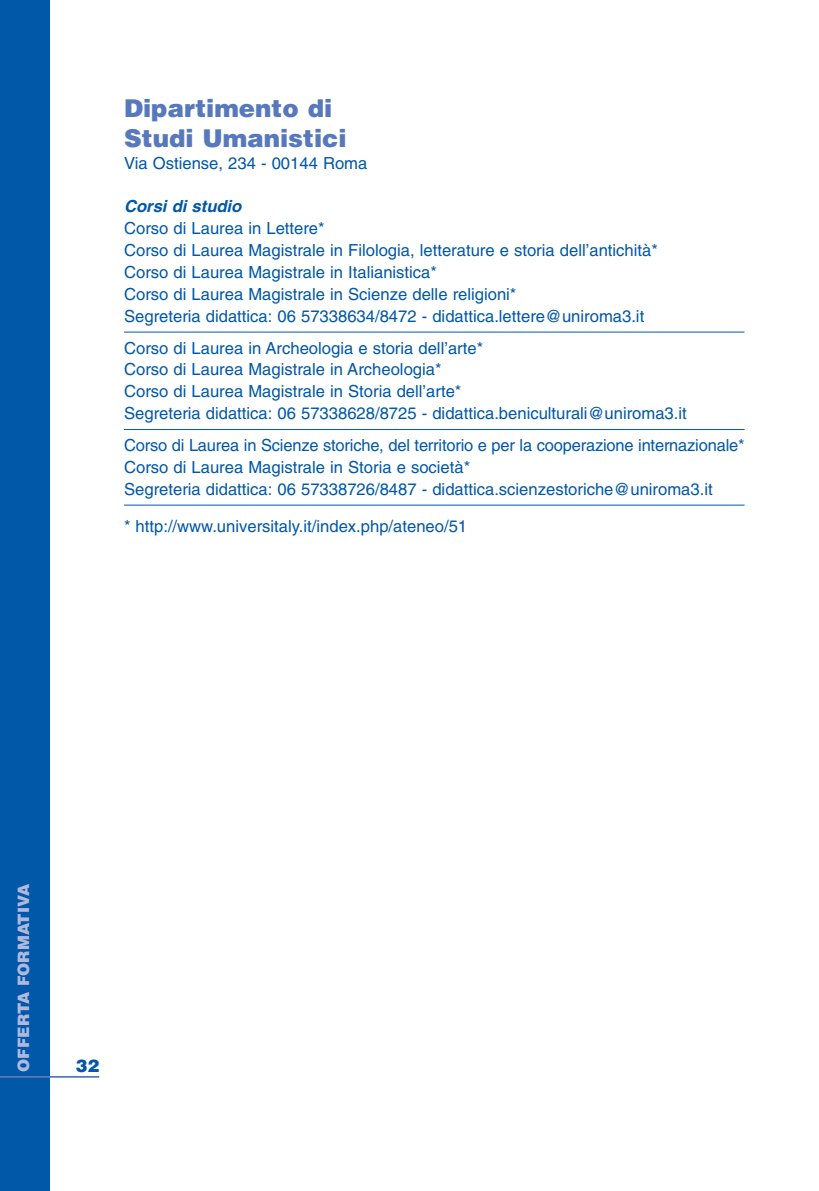
<style>
.page{position:relative;width:819px;height:1191px;background:#fff}
.page>*{position:absolute;margin:0;border:0;box-sizing:border-box;transform-origin:0 0}
.t1{font:900 24.5px/29.8px "Helvetica";color:#5779bc}
.t2{font:900 17.5px "Helvetica";color:#0157a8}
.t3{font:16.62px/21.9px "Helvetica";color:#0157a8}
.t4{font:italic 700 16.62px "Helvetica";color:#0157a8}
.t5{font:900 15.75px "Helvetica";color:#aeb9dd}
</style>
<div class="page">
<div style="left:0;top:0;width:50px;height:1191px;background:#0157a8"></div>
<hr style="left:124px;top:332px;width:620px;height:1px;background:#0157a8">
<hr style="left:124px;top:429px;width:620px;height:1px;background:#0157a8">
<hr style="left:124px;top:504px;width:620px;height:1px;background:#0157a8">
<hr style="left:0;top:1076px;width:99px;height:1px;background:#5779bc">
<h1 class="t1" style="left:124px;top:94px;width:224px">Dipartimento di<br>Studi Umanistici</h1>
<p class="t3" style="left:124px;top:153px;width:245px">Via Ostiense, 234 - 00144 Roma</p>
<p class="t4" style="left:124px;top:200px;width:119px">Corsi di studio</p>
<p class="t3" style="left:124px;top:219px;width:535px">Corso di Laurea in Lettere*<br>Corso di Laurea Magistrale in Filologia, letterature e storia dell’antichità* Corso di Laurea Magistrale in Italianistica*<br>Corso di Laurea Magistrale in Scienze delle religioni*<br>Segreteria didattica: 06 57338634/8472 - didattica.lettere@uniroma3.it</p>
<p class="t3" style="left:124px;top:338px;width:564px">Corso di Laurea in Archeologia e storia dell’arte*<br>Corso di Laurea Magistrale in Archeologia*<br>Corso di Laurea Magistrale in Storia dell’arte*<br>Segreteria didattica: 06 57338628/8725 - didattica.beniculturali@uniroma3.it</p>
<p class="t3" style="left:124px;top:436px;width:622px">Corso di Laurea in Scienze storiche, del territorio e per la cooperazione internazionale*<br>Corso di Laurea Magistrale in Storia e società*<br>Segreteria didattica: 06 57338726/8487 - didattica.scienzestoriche@uniroma3.it</p>
<p class="t3" style="left:124px;top:516px;width:344px">* http://www.universitaly.it/index.php/ateneo/51</p>
<p class="t5" style="left:14px;top:1071px;width:190px;rotate:-90deg">OFFERTA FORMATIVA</p>
<p class="t2" style="left:76px;top:1055px;width:25px">32</p>
</div>
